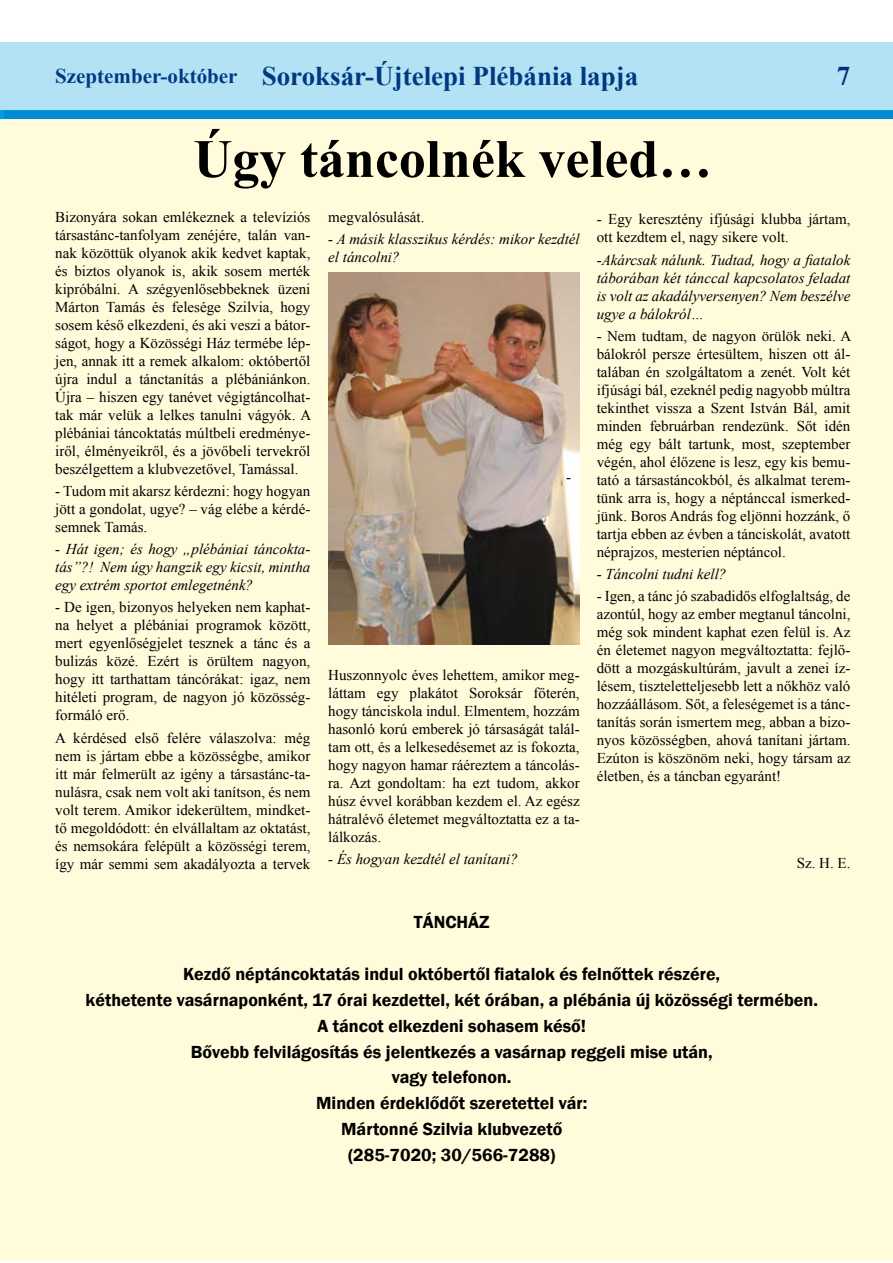
<style>
.page{position:relative;width:893px;height:1263px;background:#fff}
.page>*{position:absolute;margin:0;border:0;box-sizing:border-box;transform-origin:0 0}
.t1{font:700 54px "Times New Roman";color:#000}
.t2{font:700 27px "Times New Roman";color:#003882}
.t3{font:600 18px/25.8px "Franklin Gothic";color:#000;text-align:center}
.t4{font:15px/18px "Times New Roman";color:#000;text-align:justify}
.t5{font:italic 15px/18px "Times New Roman";color:#000;text-align:justify}
.s1{font-size:21px}
</style>
<div class="page">
<svg style="left:0;top:43px;width:893px;height:76px;background:#9ed7f1"></svg>
<div style="left:0;top:119px;width:893px;height:1142px;background:#fffbdb"></div>
<svg style="left:0;top:110px;width:4px;height:9px"></svg>
<img style="left:328px;top:272px;width:252px;height:372px">
<h2 class="t2" style="left:55px;top:57px;width:584px"><span class="s1">Szeptember-október</span> Soroksár-Újtelepi Plébánia lapja</h2>
<h2 class="t2" style="left:837px;top:58px;width:15px">7</h2>
<h1 class="t1" style="left:193px;top:121px;width:520px">Úgy táncolnék veled…</h1>
<p class="t4" style="left:55px;top:207px;width:257px">Bizonyára sokan emlékeznek a televíziós társastánc-tanfolyam zenéjére, talán van&shy;nak közöttük olyanok akik kedvet kaptak, és biztos olyanok is, akik sosem merték kipróbálni. A szégyenlősebbeknek üzeni Márton Tamás és felesége Szilvia, hogy sosem késő elkezdeni, és aki veszi a bátor&shy;ságot, hogy a Közösségi Ház termébe lép&shy;jen, annak itt a remek alkalom: októbertől újra indul a tánctanítás a plébániánkon.<br>Újra – hiszen egy tanévet végigtáncolhat&shy;tak már velük a lelkes tanulni vágyók. A plébániai táncoktatás múltbeli eredménye&shy;iről, élményeikről, és a jövőbeli tervekről beszélgettem a klubvezetővel, Tamással.</p>
<p class="t4" style="left:55px;top:482px;width:257px">- Tudom mit akarsz kérdezni: hogy hogyan jött a gondolat, ugye? – vág elébe a kérdé&shy;semnek Tamás.</p>
<p class="t5" style="left:55px;top:540px;width:257px">- Hát igen; és hogy „plébániai táncokta&shy;tás”?! Nem úgy hangzik egy kicsit, mintha egy extrém sportot emlegetnénk?</p>
<p class="t4" style="left:55px;top:598px;width:257px">- De igen, bizonyos helyeken nem kaphat&shy;na helyet a plébániai programok között, mert egyenlőségjelet tesznek a tánc és a bulizás közé. Ezért is örültem nagyon, hogy itt tarthattam táncórákat: igaz, nem hitéleti program, de nagyon jó közösség&shy;formáló erő.</p>
<p class="t4" style="left:55px;top:728px;width:257px">A kérdésed első felére válaszolva: még nem is jártam ebbe a közösségbe, amikor itt már felmerült az igény a társastánc-ta&shy;nulásra, csak nem volt aki tanítson, és nem volt terem. Amikor idekerültem, mindket&shy;tő megoldódott: én elvállaltam az oktatást, és nemsokára felépült a közösségi terem, így már semmi sem akadályozta a tervek</p>
<p class="t4" style="left:328px;top:207px;width:98px">megvalósulását.</p>
<p class="t5" style="left:328px;top:229px;width:253px">- A másik klasszikus kérdés: mikor kezdtél el táncolni?</p>
<p class="t4" style="left:566px;top:468px;width:6px">-</p>
<p class="t4" style="left:328px;top:666px;width:253px">Huszonnyolc éves lehettem, amikor meg&shy;láttam egy plakátot Soroksár főterén, hogy tánciskola indul. Elmentem, hozzám hasonló korú emberek jó társaságát talál&shy;tam ott, és a lelkesedésemet az is fokozta, hogy nagyon hamar ráéreztem a táncolás&shy;ra. Azt gondoltam: ha ezt tudom, akkor húsz évvel korábban kezdem el. Az egész hátralévő életemet megváltoztatta ez a ta&shy;lálkozás.</p>
<p class="t5" style="left:328px;top:850px;width:191px">- És hogyan kezdtél el tanítani?</p>
<p class="t4" style="left:597px;top:210px;width:255px">- Egy keresztény ifjúsági klubba jártam, ott kezdtem el, nagy sikere volt.</p>
<p class="t5" style="left:597px;top:250px;width:255px">-Akárcsak nálunk. Tudtad, hogy a fiatalok táborában két tánccal kapcsolatos feladat is volt az akadályversenyen? Nem beszélve ugye a bálokról…</p>
<p class="t4" style="left:597px;top:327px;width:256px">- Nem tudtam, de nagyon örülök neki. A bálokról persze értesültem, hiszen ott ál&shy;talában én szolgáltatom a zenét. Volt két ifjúsági bál, ezeknél pedig nagyobb múltra tekinthet vissza a Szent István Bál, amit minden februárban rendezünk. Sőt idén még egy bált tartunk, most, szeptember végén, ahol élőzene is lesz, egy kis bemu&shy;tató a társastáncokból, és alkalmat terem&shy;tünk arra is, hogy a néptánccal ismerked&shy;jünk. Boros András fog eljönni hozzánk, ő tartja ebben az évben a tánciskolát, avatott néprajzos, mesterien néptáncol.</p>
<p class="t5" style="left:597px;top:565px;width:131px">- Táncolni tudni kell?</p>
<p class="t4" style="left:597px;top:587px;width:255px">- Igen, a tánc jó szabadidős elfoglaltság, de azontúl, hogy az ember megtanul táncolni, még sok mindent kaphat ezen felül is. Az én életemet nagyon megváltoztatta: fejlő&shy;dött a mozgáskultúrám, javult a zenei íz&shy;lésem, tiszteletteljesebb lett a nőkhöz való hozzáállásom. Sőt, a feleségemet is a tánc&shy;tanítás során ismertem meg, abban a bizo&shy;nyos közösségben, ahová tanítani jártam.<br>Ezúton is köszönöm neki, hogy társam az életben, és a táncban egyaránt!</p>
<p class="t4" style="left:797px;top:854px;width:55px">Sz. H. E.</p>
<p class="t3" style="left:414px;top:910px;width:77px">TÁNCHÁZ</p>
<p class="t3" style="left:86px;top:961px;width:734px">Kezdő néptáncoktatás indul októbertől fiatalok és felnőttek részére,<br>kéthetente vasárnaponként, 17 órai kezdettel, két órában, a plébánia új közösségi termében.<br>A táncot elkezdeni sohasem késő!<br>Bővebb felvilágosítás és jelentkezés a vasárnap reggeli mise után,<br>vagy telefonon.<br>Minden érdeklődőt szeretettel vár:<br>Mártonné Szilvia klubvezető<br>(285-7020; 30/566-7288)</p>
</div>
